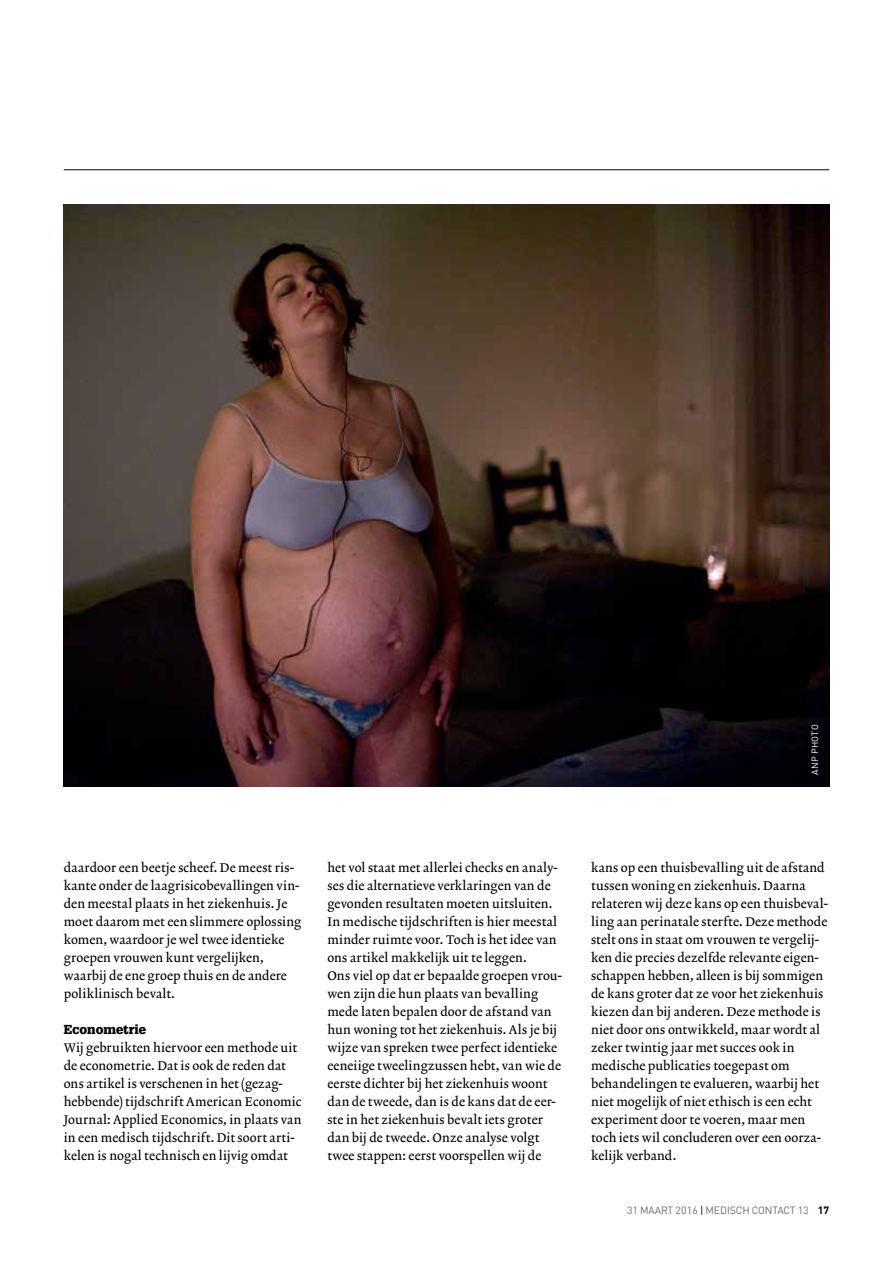
<style>
.page{position:relative;width:893px;height:1263px;background:#fff}
.page>*{position:absolute;margin:0;border:0;box-sizing:border-box;transform-origin:0 0}
.t1{font:12.75px/18px "Lexicon No 2 Roman A";letter-spacing:.01em;color:#000}
.t2{font:900 12.75px "Glypha LT Std";color:#000}
.t3{font:10.5px "DINOT";letter-spacing:-.015em;color:#706f6f}
.t4{font:9px "DINOT";letter-spacing:.04em;color:#fff}
.s1{color:#000}
.s2{font-weight:700;color:#000}
</style>
<div class="page">
<hr style="left:64px;top:169px;width:765px;height:1px;background:#000">
<img style="left:64px;top:204px;width:765px;height:583px">
<p class="t4" style="left:809px;top:775px;width:52px;rotate:-90deg">ANP PHOTO</p>
<p class="t1" style="left:64px;top:859px;width:239px">daardoor een beetje scheef. De meest ris&shy;kante onder de laagrisicobevallingen vin&shy;den meestal plaats in het ziekenhuis. Je moet daarom met een slimmere oplossing komen, waardoor je wel twee identieke groepen vrouwen kunt vergelijken, waarbij de ene groep thuis en de andere poliklinisch bevalt.</p>
<p class="t2" style="left:64px;top:1022px;width:84px">Econometrie</p>
<p class="t1" style="left:64px;top:1039px;width:239px">Wij gebruikten hiervoor een methode uit de econometrie. Dat is ook de reden dat ons artikel is verschenen in het (gezag&shy;hebbende) tijdschrift American Economic Journal: Applied Economics, in plaats van in een medisch tijdschrift. Dit soort arti&shy;kelen is nogal technisch en lijvig omdat</p>
<p class="t1" style="left:327px;top:859px;width:236px">het vol staat met allerlei checks en analy&shy;ses die alternatieve verklaringen van de gevonden resultaten moeten uitsluiten.<br>In medische tijdschriften is hier meestal minder ruimte voor. Toch is het idee van ons artikel makkelijk uit te leggen.<br>Ons viel op dat er bepaalde groepen vrou&shy;wen zijn die hun plaats van bevalling mede laten bepalen door de afstand van hun woning tot het ziekenhuis. Als je bij wijze van spreken twee perfect identieke eeneiige tweelingzussen hebt, van wie de eerste dichter bij het ziekenhuis woont dan de tweede, dan is de kans dat de eer&shy;ste in het ziekenhuis bevalt iets groter dan bij de tweede. Onze analyse volgt twee stappen: eerst voorspellen wij de</p>
<p class="t1" style="left:591px;top:859px;width:238px">kans op een thuisbevalling uit de afstand tussen woning en ziekenhuis. Daarna relateren wij deze kans op een thuisbeval&shy;ling aan perinatale sterfte. Deze methode stelt ons in staat om vrouwen te vergelij&shy;ken die precies dezelfde relevante eigen&shy;schappen hebben, alleen is bij sommigen de kans groter dat ze voor het ziekenhuis kiezen dan bij anderen. Deze methode is niet door ons ontwikkeld, maar wordt al zeker twintig jaar met succes ook in medische publicaties toegepast om behandelingen te evalueren, waarbij het niet mogelijk of niet ethisch is een echt experiment door te voeren, maar men toch iets wil concluderen over een oorza&shy;kelijk verband.</p>
<p class="t3" style="left:627px;top:1203px;width:203px">31 MAART 2016 <span class="s1">|</span> MEDISCH CONTACT 13 <span class="s2">17</span></p>
</div>
